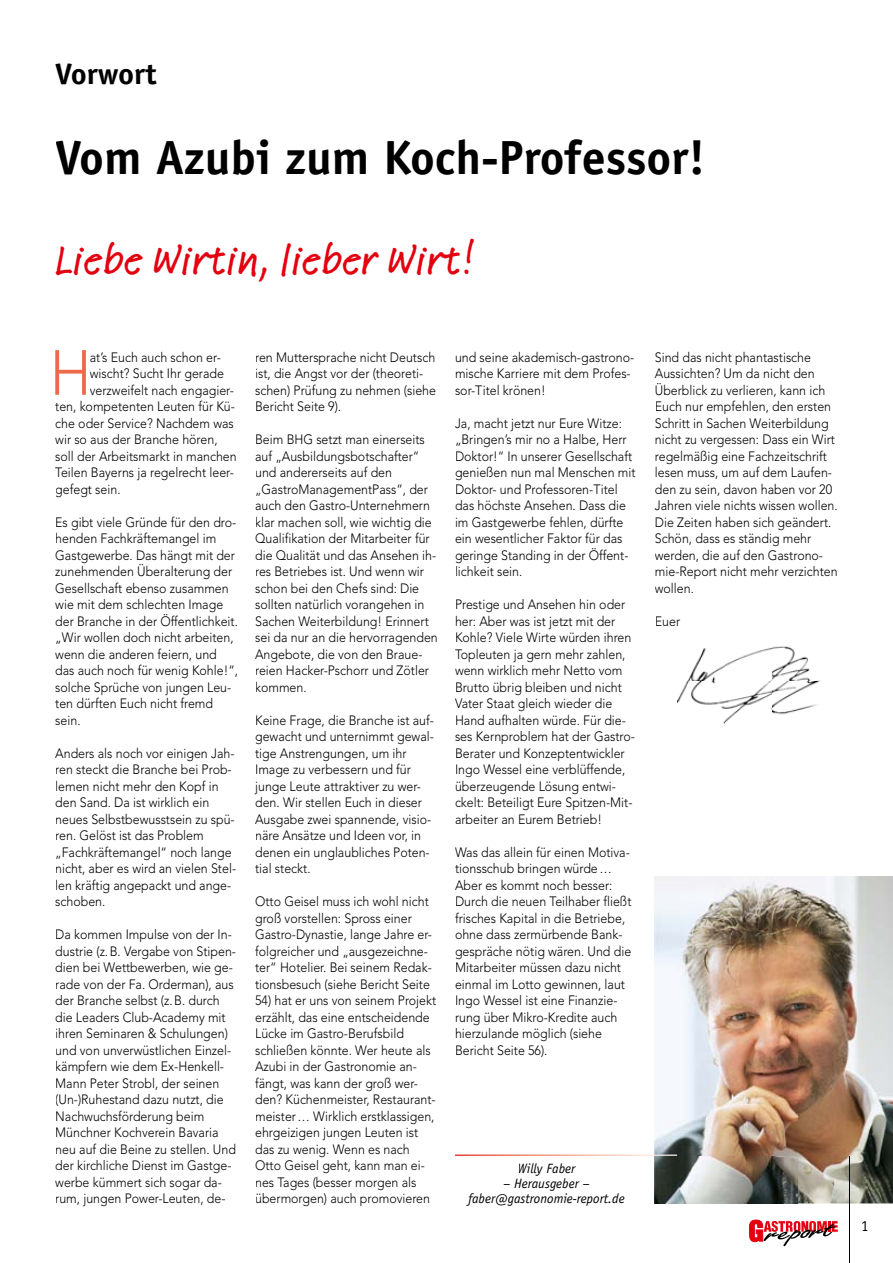
<style>
.page{position:relative;width:893px;height:1263px;background:#fff}
.page>*{position:absolute;margin:0;border:0;box-sizing:border-box;transform-origin:0 0}
.t1{font:300 63px "Avenir";color:#ed694a;scale:.92 1}
.t2{font:700 48px "Officina Sans";color:#000}
.t3{font:500 45px "DAK Feltpen";color:#e3000f}
.t4{font:700 29.55px "Officina Sans";color:#000;scale:1.05 1}
.t5{font:15.3px "Officina Sans";color:#000;scale:.95 1}
.t6{font:300 13.5px/16.5px "Avenir";color:#000;scale:.92 1}
.t7{font:italic 13.5px/15px "Officina Sans";color:#000;text-align:center}
</style>
<div class="page">
<img style="left:655px;top:876px;width:238px;height:327px">
<hr style="left:849px;top:1203px;width:1px;height:60px;background:#000">
<img style="left:849px;top:1156px;width:1px;height:47px">
<svg style="left:749px;top:1219px;width:89px;height:27px"></svg>
<img style="left:677px;top:646px;width:144px;height:78px">
<hr style="left:455px;top:1154px;width:222px;height:2px;background:#fff">
<p class="t4" style="left:55px;top:56px;width:98px">Vorwort</p>
<p class="t2" style="left:55px;top:128px;width:652px">Vom Azubi zum Koch-Professor!</p>
<p class="t3" style="left:55px;top:229px;width:420px">Liebe Wirtin, lieber Wirt!</p>
<p class="t1" style="left:50px;top:336px;width:47px">H</p>
<p class="t6" style="left:90px;top:349px;width:144px">at’s Euch auch schon er-</p>
<p class="t6" style="left:90px;top:365px;width:147px">wischt? Sucht Ihr gerade</p>
<p class="t6" style="left:90px;top:382px;width:158px">verzweifelt nach engagier-</p>
<p class="t6" style="left:55px;top:398px;width:197px">ten, kompetenten Leuten für Kü-</p>
<p class="t6" style="left:55px;top:415px;width:196px">che oder Service? Nachdem was</p>
<p class="t6" style="left:55px;top:431px;width:178px">wir so aus der Branche hören,</p>
<p class="t6" style="left:55px;top:448px;width:199px">soll der Arbeitsmarkt in manchen</p>
<p class="t6" style="left:55px;top:464px;width:196px">Teilen Bayerns ja regelrecht leer-</p>
<p class="t6" style="left:55px;top:481px;width:73px">gefegt sein.</p>
<p class="t6" style="left:55px;top:514px;width:200px">Es gibt viele Gründe für den dro&shy;henden Fachkräftemangel im<br>Gastgewerbe. Das hängt mit der zunehmenden Überalterung der<br>Gesellschaft ebenso zusammen wie mit dem schlechten Image der Branche in der Öffentlichkeit. „Wir wollen doch nicht arbeiten, wenn die anderen feiern, und das auch noch für wenig Kohle!“, solche Sprüche von jungen Leu&shy;ten dürften Euch nicht fremd sein.</p>
<p class="t6" style="left:55px;top:745px;width:198px">Anders als noch vor einigen Jah&shy;ren steckt die Branche bei Prob&shy;lemen nicht mehr den Kopf in den Sand. Da ist wirklich ein neues Selbstbewusstsein zu spü&shy;ren. Gelöst ist das Problem „Fachkräftemangel“ noch lange nicht, aber es wird an vielen Stel&shy;len kräftig angepackt und ange&shy;schoben.</p>
<p class="t6" style="left:55px;top:926px;width:198px">Da kommen Impulse von der In&shy;dustrie (z. B. Vergabe von Stipen&shy;dien bei Wettbewerben, wie ge&shy;rade von der Fa. Orderman), aus der Branche selbst (z. B. durch die Leaders Club-Academy mit ihren Seminaren &amp; Schulungen) und von unverwüstlichen Einzel&shy;kämpfern wie dem Ex-Henkell-<br>Mann Peter Strobl, der seinen (Un-)Ruhestand dazu nutzt, die<br>Nachwuchsförderung beim<br>Münchner Kochverein Bavaria neu auf die Beine zu stellen. Und der kirchliche Dienst im Gastge&shy;werbe kümmert sich sogar da&shy;rum, jungen Power-Leuten, de-</p>
<p class="t6" style="left:255px;top:349px;width:198px">ren Muttersprache nicht Deutsch ist, die Angst vor der (theoreti&shy;schen) Prüfung zu nehmen (siehe<br>Bericht Seite 9).</p>
<p class="t6" style="left:255px;top:431px;width:200px">Beim BHG setzt man einerseits auf „Ausbildungsbotschafter“ und andererseits auf den „GastroManagementPass“, der auch den Gastro-Unternehmern klar machen soll, wie wichtig die<br>Qualifikation der Mitarbeiter für die Qualität und das Ansehen ih&shy;res Betriebes ist. Und wenn wir schon bei den Chefs sind: Die sollten natürlich vorangehen in<br>Sachen Weiterbildung! Erinnert sei da nur an die hervorragenden<br>Angebote, die von den Braue&shy;reien Hacker-Pschorr und Zötler kommen.</p>
<p class="t6" style="left:255px;top:712px;width:196px">Keine Frage, die Branche ist auf&shy;gewacht und unternimmt gewal&shy;tige Anstrengungen, um ihr<br>Image zu verbessern und für junge Leute attraktiver zu wer&shy;den. Wir stellen Euch in dieser<br>Ausgabe zwei spannende, visio&shy;näre Ansätze und Ideen vor, in denen ein unglaubliches Poten&shy;tial steckt.</p>
<p class="t6" style="left:255px;top:893px;width:194px">Otto Geisel muss ich wohl nicht groß vorstellen: Spross einer<br>Gastro-Dynastie, lange Jahre er&shy;folgreicher und „ausgezeichne&shy;ter“ Hotelier. Bei seinem Redak&shy;tionsbesuch (siehe Bericht Seite</p>
<p class="t6" style="left:255px;top:992px;width:198px">54) hat er uns von seinem Projekt erzählt, das eine entscheidende<br>Lücke im Gastro-Berufsbild schließen könnte. Wer heute als<br>Azubi in der Gastronomie an&shy;fängt, was kann der groß wer&shy;den? Küchenmeister, Restaurant&shy;meister … Wirklich erstklassigen, ehrgeizigen jungen Leuten ist das zu wenig. Wenn es nach<br>Otto Geisel geht, kann man ei&shy;nes Tages (besser morgen als übermorgen) auch promovieren</p>
<p class="t6" style="left:455px;top:349px;width:196px">und seine akademisch-gastrono&shy;mische Karriere mit dem Profes&shy;sor-Titel krönen!</p>
<p class="t6" style="left:455px;top:415px;width:198px">Ja, macht jetzt nur Eure Witze: „Bringen’s mir no a Halbe, Herr<br>Doktor!“ In unserer Gesellschaft genießen nun mal Menschen mit<br>Doktor- und Professoren-Titel das höchste Ansehen. Dass die im Gastgewerbe fehlen, dürfte ein wesentlicher Faktor für das geringe Standing in der Öffent&shy;lichkeit sein.</p>
<p class="t6" style="left:455px;top:596px;width:197px">Prestige und Ansehen hin oder her: Aber was ist jetzt mit der<br>Kohle? Viele Wirte würden ihren<br>Topleuten ja gern mehr zahlen, wenn wirklich mehr Netto vom<br>Brutto übrig bleiben und nicht<br>Vater Staat gleich wieder die<br>Hand aufhalten würde. Für die&shy;ses Kernproblem hat der Gastro-<br>Berater und Konzeptentwickler<br>Ingo Wessel eine verblüffende, überzeugende Lösung entwi&shy;ckelt: Beteiligt Eure Spitzen-Mit&shy;arbeiter an Eurem Betrieb!</p>
<p class="t6" style="left:455px;top:844px;width:193px">Was das allein für einen Motiva&shy;tionsschub bringen würde …<br>Aber es kommt noch besser:<br>Durch die neuen Teilhaber fließt frisches Kapital in die Betriebe, ohne dass zermürbende Bank&shy;gespräche nötig wären. Und die<br>Mitarbeiter müssen dazu nicht einmal im Lotto gewinnen, laut<br>Ingo Wessel ist eine Finanzie&shy;rung über Mikro-Kredite auch hierzulande möglich (siehe<br>Bericht Seite 56).</p>
<p class="t7" style="left:518px;top:1161px;width:59px">Willy Faber</p>
<p class="t7" style="left:468px;top:1176px;width:158px">– Herausgeber – faber@gastronomie-report.de</p>
<p class="t6" style="left:655px;top:349px;width:200px">Sind das nicht phantastische<br>Aussichten? Um da nicht den<br>Überblick zu verlieren, kann ich<br>Euch nur empfehlen, den ersten<br>Schritt in Sachen Weiterbildung nicht zu vergessen: Dass ein Wirt regelmäßig eine Fachzeitschrift lesen muss, um auf dem Laufen&shy;den zu sein, davon haben vor 20<br>Jahren viele nichts wissen wollen.<br>Die Zeiten haben sich geändert.<br>Schön, dass es ständig mehr werden, die auf den Gastrono&shy;mie-Report nicht mehr verzichten wollen.</p>
<p class="t6" style="left:655px;top:613px;width:29px">Euer</p>
<p class="t5" style="left:861px;top:1217px;width:9px">1</p>
</div>
